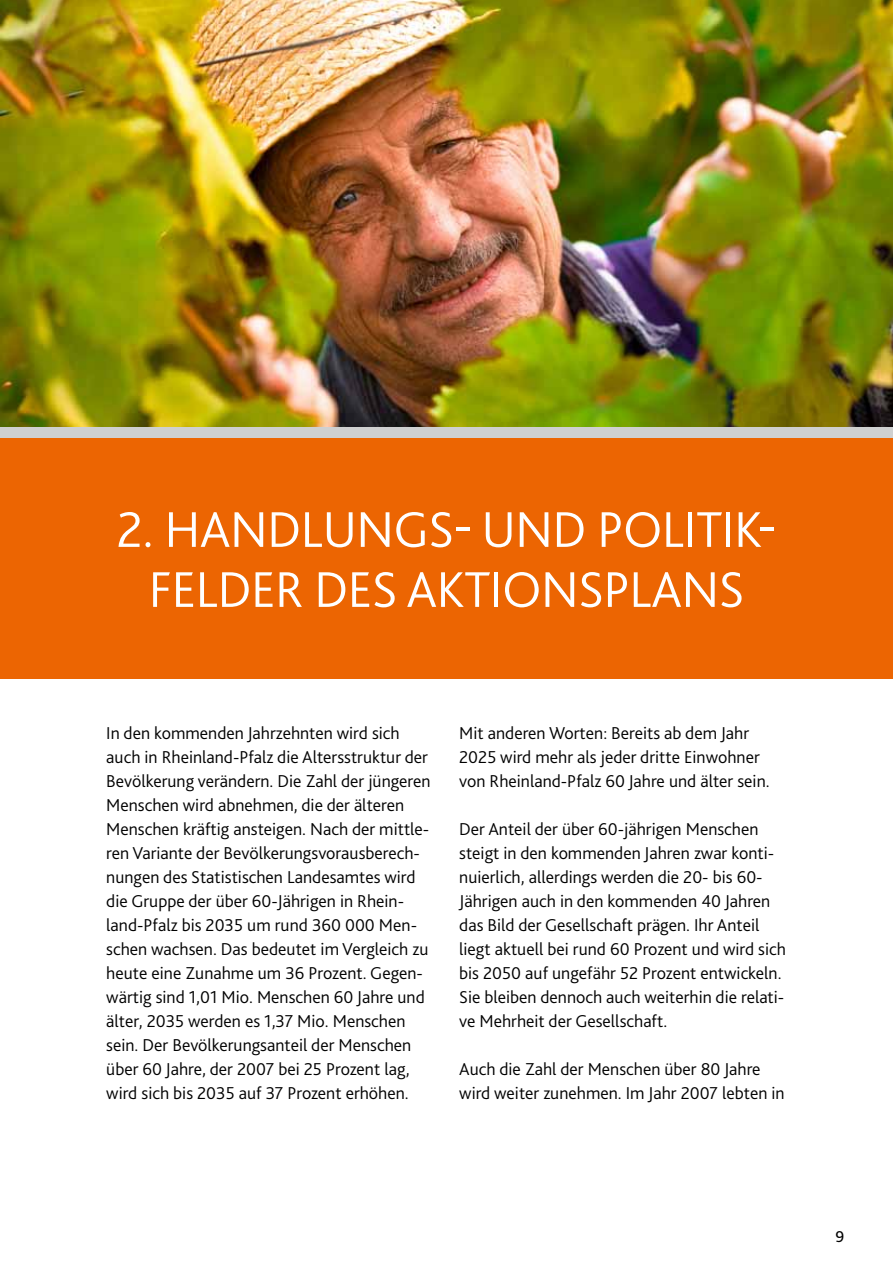
<style>
.page{position:relative;width:893px;height:1263px;background:#fff}
.page>*{position:absolute;margin:0;border:0;box-sizing:border-box;transform-origin:0 0}
.t1{font:300 52.5px "Bliss 2";letter-spacing:-.01em;color:#fff}
.t2{font:300 18px/24px "Bliss 2";color:#000}
.t3{font:16.5px "Bliss 2";color:#000}
</style>
<div class="page">
<img style="left:0;top:0;width:893px;height:475px">
<div style="left:1px;top:434px;width:892px;height:245px;background:#ec6502"></div>
<div style="left:0;top:427px;width:893px;height:10px;background:#cfd0d0"></div>
<h1 class="t1" style="left:116px;top:497px;width:81px">2. Handlungs</h1>
<h1 class="t1" style="left:453px;top:497px;width:62px">- und</h1>
<h1 class="t1" style="left:597px;top:497px;width:181px">Politik-</h1>
<h1 class="t1" style="left:149px;top:557px;width:26px">felder</h1>
<h1 class="t1" style="left:314px;top:557px;width:27px">des</h1>
<h1 class="t1" style="left:406px;top:557px;width:112px">Aktionsplans</h1>
<p class="t2" style="left:106px;top:720px;width:326px">In den kommenden Jahrzehnten wird sich auch in Rheinland-Pfalz die Altersstruktur der Bevölkerung verändern. Die Zahl der jüngeren Menschen wird abnehmen, die der älteren Menschen kräftig ansteigen. Nach der mittle&shy;ren Variante der Bevölkerungsvorausberech&shy;nungen des Statistischen Landesamtes wird die Gruppe der über 60-Jährigen in Rhein&shy;land-Pfalz bis 2035 um rund 360 000 Men&shy;schen wachsen. Das bedeutet im Vergleich zu heute eine Zunahme um 36 Prozent. Gegen&shy;wärtig sind 1,01 Mio. Menschen 60 Jahre und älter, 2035 werden es 1,37 Mio. Menschen sein. Der Bevölkerungsanteil der Menschen über 60 Jahre, der 2007 bei 25 Prozent lag, wird sich bis 2035 auf 37 Prozent erhöhen.</p>
<p class="t2" style="left:459px;top:720px;width:312px">Mit anderen Worten: Bereits ab dem Jahr<br>2025 wird mehr als jeder dritte Einwohner von Rheinland-Pfalz 60 Jahre und älter sein.</p>
<p class="t2" style="left:459px;top:816px;width:328px">Der Anteil der über 60-jährigen Menschen steigt in den kommenden Jahren zwar konti&shy;nuierlich, allerdings werden die 20- bis 60- Jährigen auch in den kommenden 40 Jahren das Bild der Gesellschaft prägen. Ihr Anteil liegt aktuell bei rund 60 Prozent und wird sich bis 2050 auf ungefähr 52 Prozent entwickeln.<br>Sie bleiben dennoch auch weiterhin die relati&shy;ve Mehrheit der Gesellschaft.</p>
<p class="t2" style="left:459px;top:1056px;width:327px">Auch die Zahl der Menschen über 80 Jahre wird weiter zunehmen. Im Jahr 2007 lebten in</p>
<p class="t3" style="left:835px;top:1226px;width:10px">9</p>
</div>
